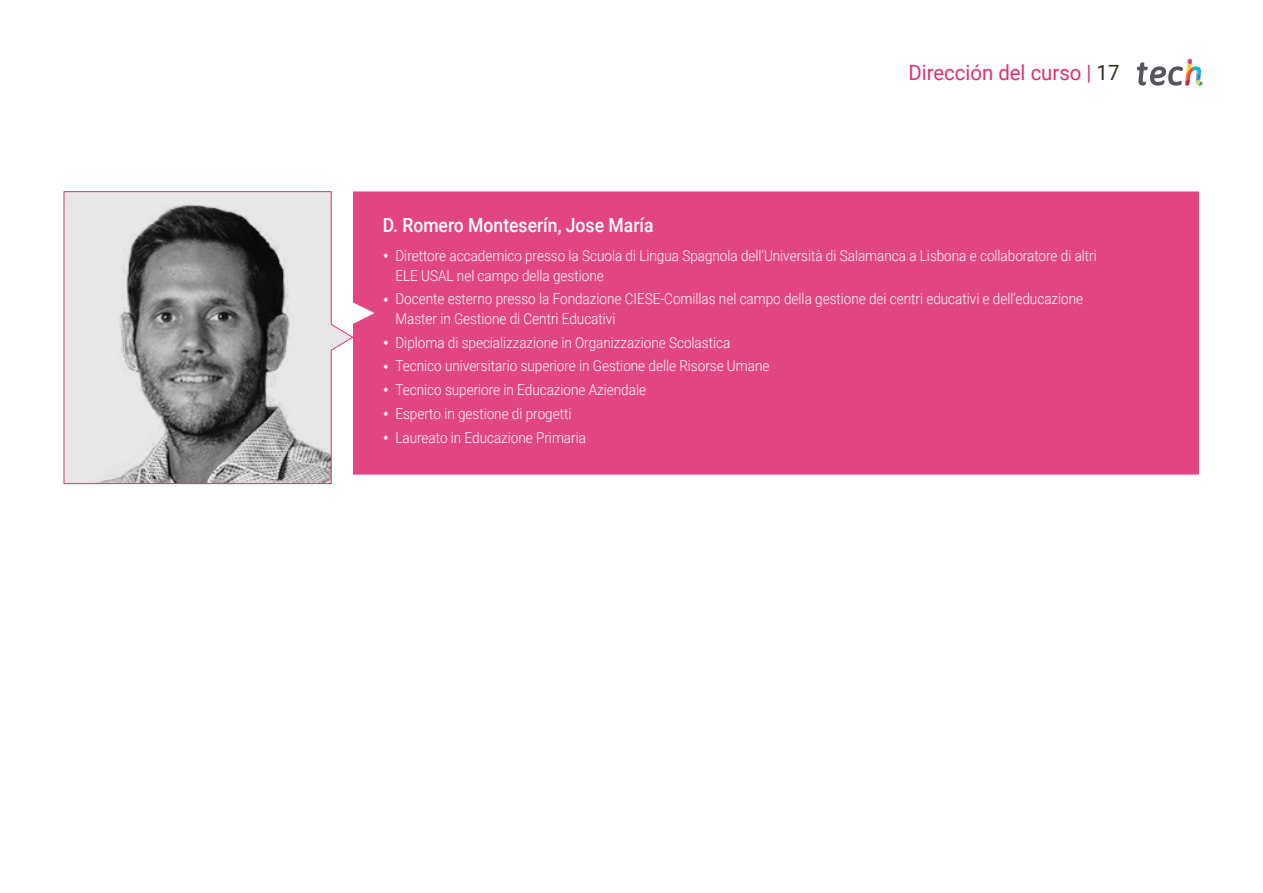
<style>
.page{position:relative;width:1263px;height:893px;background:#fff}
.page>*{position:absolute;margin:0;border:0;box-sizing:border-box;transform-origin:0 0}
.t1{font:21px "Roboto";color:#df3174}
.t2{font:500 19.5px "Roboto";color:#fff;scale:.9 1}
.t3{font:300 15px/23.7px "Roboto";color:#fff;scale:.9 1}
.s1{color:#312e20}
</style>
<div class="page">
<svg style="left:1137px;top:59px;width:65px;height:27px"></svg>
<div style="left:353px;top:191px;width:846px;height:284px;background:#e24682"></div>
<svg style="left:64px;top:191px;width:289px;height:293px;background:#afadae"></svg>
<svg style="left:384px;top:253px;width:4px;height:5px"></svg>
<svg style="left:384px;top:297px;width:4px;height:5px"></svg>
<svg style="left:384px;top:340px;width:4px;height:5px"></svg>
<svg style="left:384px;top:364px;width:4px;height:5px"></svg>
<svg style="left:384px;top:387px;width:4px;height:5px"></svg>
<svg style="left:384px;top:411px;width:4px;height:5px"></svg>
<svg style="left:384px;top:435px;width:4px;height:5px"></svg>
<h1 class="t1" style="left:908px;top:57px;width:213px">Dirección del curso | <span class="s1">17</span></h1>
<h2 class="t2" style="left:383px;top:212px;width:302px">D. Romero Monteserín, Jose María</h2>
<p class="t3" style="left:395px;top:245px;width:781px;line-height:19.5px">Direttore accademico presso la Scuola di Lingua Spagnola dell’Università di Salamanca a Lisbona e collaboratore di altri<br>ELE USAL nel campo della gestione</p>
<p class="t3" style="left:395px;top:289px;width:765px;line-height:19.5px">Docente esterno presso la Fondazione CIESE-Comillas nel campo della gestione dei centri educativi e dell’educazione<br>Master in Gestione di Centri Educativi</p>
<p class="t3" style="left:395px;top:330px;width:417px">Diploma di specializzazione in Organizzazione Scolastica Tecnico universitario superiore in Gestione delle Risorse Umane Tecnico superiore in Educazione Aziendale<br>Esperto in gestione di progetti<br>Laureato in Educazione Primaria</p>
</div>
